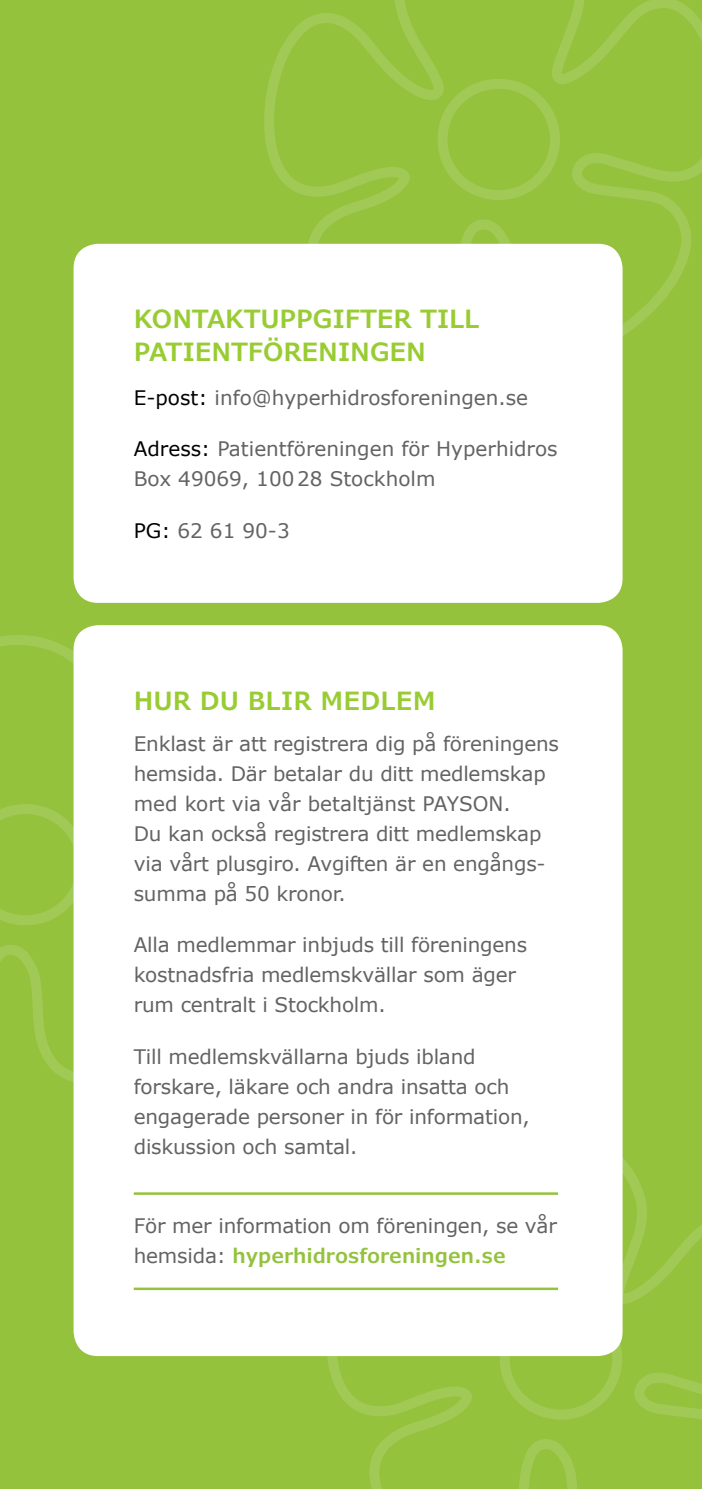
<style>
.page{position:relative;width:702px;height:1489px;background:#fff}
.page>*{position:absolute;margin:0;border:0;box-sizing:border-box;transform-origin:0 0}
.t1{font:600 25px/32.5px "Verdana Pro";letter-spacing:-.01em;color:#9c3}
.t2{font:20px/30px "Verdana";letter-spacing:-.01em;color:#646363}
.t3{font:600 20px "Verdana Pro";color:#94c23d}
.s1{color:#000}
.s2{font-family:"Verdana";font-weight:400;color:#646363}
</style>
<div class="page">
<div style="left:0;top:0;width:701px;height:1488px;background:#94c23d"></div>
<svg style="left:258px;top:0;width:444px;height:366px"></svg>
<svg style="left:0;top:628px;width:86px;height:463px"></svg>
<svg style="left:320px;top:1122px;width:382px;height:366px"></svg>
<div style="left:74px;top:244px;width:548px;height:359px;background:#fff;border-radius:24px"></div>
<div style="left:74px;top:625px;width:548px;height:730px;background:#fff;border-radius:24px"></div>
<hr style="left:134px;top:1192px;width:424px;height:2px;background:#94c23d">
<hr style="left:134px;top:1287px;width:424px;height:2px;background:#94c23d">
<p class="t1" style="left:134px;top:303px;width:347px">KONTAKTUPPGIFTER TILL<br>PATIENTFÖRENINGEN</p>
<p class="t2" style="left:134px;top:383px;width:396px"><span class="s1">E-post:</span> info@hyperhidrosforeningen.se</p>
<p class="t2" style="left:134px;top:434px;width:425px"><span class="s1">Adress:</span> Patientföreningen för Hyperhidros<br>Box 49069, 100 28 Stockholm</p>
<p class="t2" style="left:134px;top:515px;width:157px"><span class="s1">PG:</span> 62 61 90-3</p>
<p class="t1" style="left:134px;top:685px;width:303px">HUR DU BLIR MEDLEM</p>
<p class="t2" style="left:134px;top:729px;width:427px">Enklast är att registrera dig på föreningens hemsida. Där betalar du ditt medlemskap med kort via vår betaltjänst PAYSON.<br>Du kan också registrera ditt medlemskap via vårt plusgiro. Avgiften är en engångs&shy;summa på 50 kronor.</p>
<p class="t2" style="left:134px;top:930px;width:395px">Alla medlemmar inbjuds till föreningens kostnadsfria medlemskvällar som äger rum centralt i Stockholm.</p>
<p class="t2" style="left:134px;top:1041px;width:397px">Till medlemskvällarna bjuds ibland forskare, läkare och andra insatta och engagerade personer in för information, diskussion och samtal.</p>
<p class="t2" style="left:134px;top:1211px;width:424px">För mer information om föreningen, se vår</p>
<p class="t3" style="left:134px;top:1242px;width:373px"><span class="s2">hemsida:</span> hyperhidrosforeningen.se</p>
</div>
